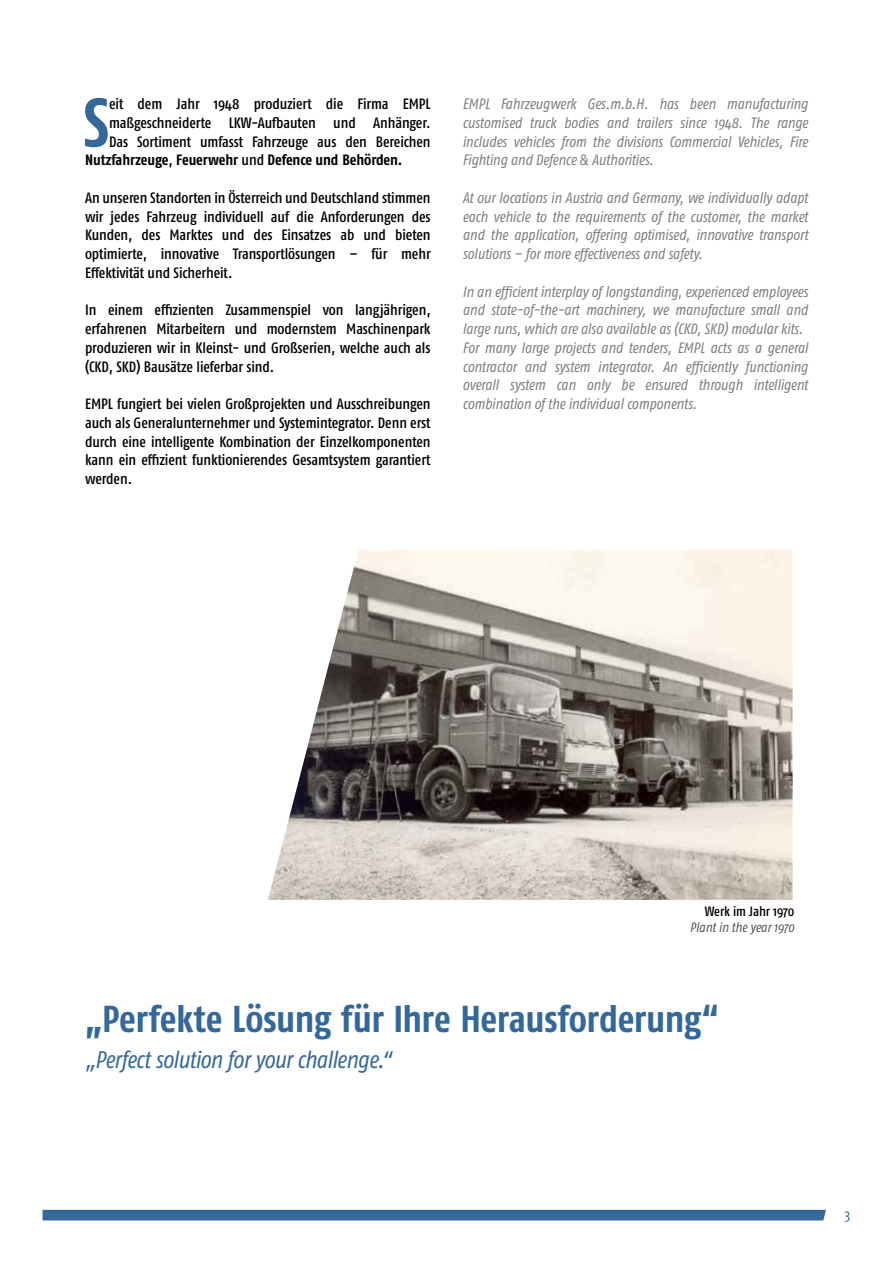
<style>
.page{position:relative;width:893px;height:1263px;background:#fff}
.page>*{position:absolute;margin:0;border:0;box-sizing:border-box;transform-origin:0 0}
.t1{font:700 condensed 68.55px "Fago Pro";color:#34689a}
.t2{font:700 condensed 37.5px "Fago Pro";letter-spacing:-.01em;color:#34689a}
.t3{font:italic condensed 24px "Fago Pro";letter-spacing:-.025em;color:#34689a}
.t4{font:500 condensed 15px/18.8px "Fago Pro";letter-spacing:-.005em;color:#000;text-align:justify}
.t5{font:italic condensed 15px/18.8px "Fago Pro";letter-spacing:-.005em;color:#7e7e7d;text-align:justify}
.t6{font:700 condensed 15px "Fago Pro";letter-spacing:-.005em;color:#000}
.t7{font:condensed 15px "Fago Pro";color:#34689a}
.t8{font:italic condensed 13.5px "Fago Pro";letter-spacing:-.005em;color:#575756}
.t9{font:500 condensed 13.5px "Fago Pro";letter-spacing:-.005em;color:#000}
.s1{font-weight:500}
.s2{font-style:normal}
</style>
<div class="page">
<div style="left:43px;top:1210px;width:783px;height:10px;background:#34689a"></div>
<img style="left:268px;top:550px;width:525px;height:350px">
<h1 class="t1" style="left:83px;top:81px;width:28px">S</h1>
<p class="t4" style="left:109px;top:94px;width:323px">eit dem Jahr 1948 produziert die Firma EMPL</p>
<p class="t4" style="left:109px;top:113px;width:323px">maßgeschneiderte LKW-Aufbauten und Anhänger.</p>
<p class="t4" style="left:109px;top:132px;width:323px">Das Sortiment umfasst Fahrzeuge aus den Bereichen</p>
<p class="t6" style="left:85px;top:151px;width:319px">Nutzfahrzeuge<span class="s1">,</span> Feuerwehr <span class="s1">und</span> Defence und Behörden.</p>
<p class="t4" style="left:85px;top:188px;width:347px">An unseren Standorten in Österreich und Deutschland stimmen wir jedes Fahrzeug individuell auf die Anforderungen des Kunden, des Marktes und des Einsatzes ab und bieten optimierte, innovative Transportlösungen – für mehr Effektivität und Sicherheit.</p>
<p class="t4" style="left:85px;top:301px;width:347px">In einem effizienten Zusammenspiel von langjährigen, erfahrenen Mitarbeitern und modernstem Maschinenpark produzieren wir in Kleinst- und Großserien, welche auch als (CKD, SKD) Bausätze lieferbar sind.</p>
<p class="t4" style="left:85px;top:394px;width:347px">EMPL fungiert bei vielen Großprojekten und Ausschreibungen auch als Generalunternehmer und Systemintegrator. Denn erst durch eine intelligente Kombination der Einzelkomponenten kann ein effizient funktionierendes Gesamtsystem garantiert werden.</p>
<p class="t5" style="left:462px;top:94px;width:347px">EMPL Fahrzeugwerk Ges.m.b.H. has been manufacturing customised truck bodies and trailers since 1948. The range includes vehicles from the divisions Commercial Vehicles, Fire Fighting and Defence <span class="s2">&amp;</span> Authorities.</p>
<p class="t5" style="left:462px;top:188px;width:347px">At our locations in Austria and Germany, we individually adapt each vehicle to the requirements of the customer, the market and the application, offering optimised, innovative transport solutions – for more effectiveness and safety.</p>
<p class="t5" style="left:462px;top:282px;width:347px;text-align:left">In an efficient interplay of longstanding, experienced employees and state-of-the-art machinery, we manufacture small and large runs, which are also available as (CKD, SKD) modular kits.<br>For many large projects and tenders, EMPL acts as a general contractor and system integrator. An efficiently functioning overall system can only be ensured through intelligent combination of the individual components.</p>
<p class="t9" style="left:705px;top:903px;width:91px">Werk im Jahr 1970</p>
<p class="t8" style="left:690px;top:919px;width:106px">Plant in the year 1970</p>
<h2 class="t2" style="left:85px;top:996px;width:635px">„Perfekte Lösung für Ihre Herausforderung“</h2>
<h3 class="t3" style="left:85px;top:1045px;width:308px">„Perfect solution for your challenge.“</h3>
<p class="t7" style="left:845px;top:1206px;width:7px">3</p>
</div>
